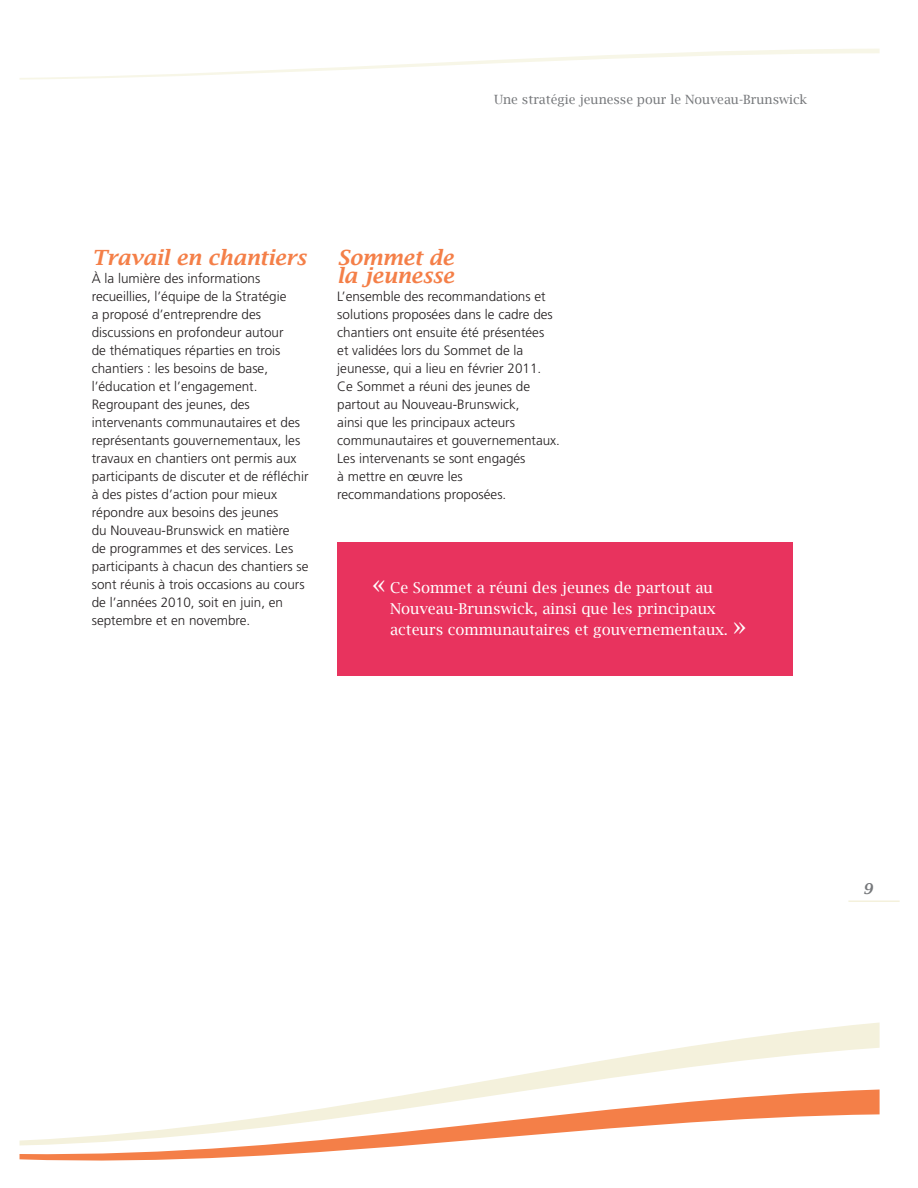
<style>
.page{position:relative;width:918px;height:1188px;background:#fff}
.page>*{position:absolute;margin:0;border:0;box-sizing:border-box;transform-origin:0 0}
.t1{font:italic 600 21px/18px "Lucida Bright";color:#f47f48}
.t2{font:15px/21px "Lucida Bright";color:#fff}
.t3{font:italic 600 15px "Lucida Bright";color:#76787b}
.t4{font:300 13.5px/18px "Frutiger";color:#231f20}
.t5{font:12.75px "Lucida Bright";color:#76787b}
.s1{font-size:27px}
</style>
<div class="page">
<hr style="left:848px;top:900px;width:52px;height:2px;background:#f4f1dc">
<svg style="left:20px;top:1145px;width:392px;height:16px"></svg>
<svg style="left:20px;top:1023px;width:860px;height:122px"></svg>
<svg style="left:20px;top:49px;width:860px;height:31px"></svg>
<div style="left:337px;top:542px;width:456px;height:134px;background:#e8335e"></div>
<p class="t5" style="left:494px;top:92px;width:315px">Une stratégie jeunesse pour le Nouveau-Brunswick</p>
<p class="t1" style="left:92px;top:248px;width:216px">Travail en chantiers</p>
<p class="t4" style="left:92px;top:269px;width:218px">À la lumière des informations recueillies, l’équipe de la Stratégie<br>a proposé d’entreprendre des discussions en profondeur autour<br>de thématiques réparties en trois chantiers : les besoins de base, l’éducation et l’engagement.<br>Regroupant des jeunes, des intervenants communautaires et des représentants gouvernementaux, les travaux en chantiers ont permis aux participants de discuter et de réfléchir à des pistes d’action pour mieux répondre aux besoins des jeunes<br>du Nouveau-Brunswick en matière<br>de programmes et des services. Les participants à chacun des chantiers se sont réunis à trois occasions au cours de l’années 2010, soit en juin, en septembre et en novembre.</p>
<p class="t1" style="left:337px;top:248px;width:118px">Sommet de la jeunesse</p>
<p class="t4" style="left:337px;top:287px;width:224px">L’ensemble des recommandations et solutions proposées dans le cadre des chantiers ont ensuite été présentées<br>et validées lors du Sommet de la jeunesse, qui a lieu en février 2011.<br>Ce Sommet a réuni des jeunes de partout au Nouveau-Brunswick,<br>ainsi que les principaux acteurs communautaires et gouvernementaux.<br>Les intervenants se sont engagés<br>à mettre en œuvre les recommandations proposées.</p>
<p class="t2" style="left:390px;top:576px;width:358px;text-indent:-18px"><span class="s1">«</span> Ce Sommet a réuni des jeunes de partout au<br>Nouveau-Brunswick, ainsi que les principaux acteurs communautaires et gouvernementaux. <span class="s1">»</span></p>
<p class="t3" style="left:863px;top:879px;width:11px">9</p>
</div>
